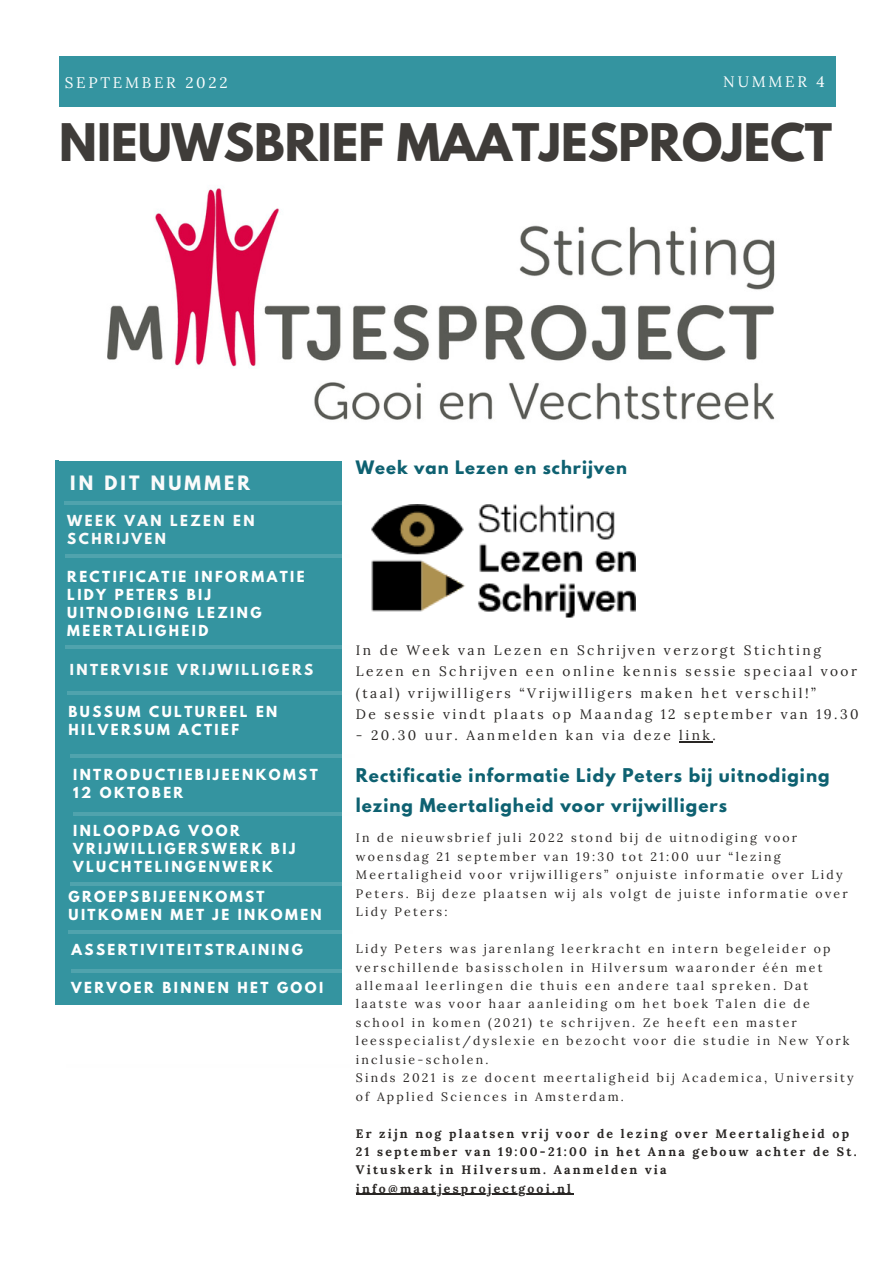
<style>
.page{position:relative;width:893px;height:1264px;background:#fff}
.page>*{position:absolute;margin:0;border:0;box-sizing:border-box;transform-origin:0 0}
.t1{font:700 45.9px "League Spartan";color:#3f3c39}
.t2{font:700 17.55px "League Spartan";letter-spacing:.18em;color:#fbfbfb}
.t3{font:700 16.8px/29.2px "League Spartan";letter-spacing:.06em;color:#0e6171}
.t4{font:700 16.5px "League Spartan";letter-spacing:.06em;color:#0e6171}
.t5{font:15.3px "Lora";letter-spacing:.18em;color:#fbfdfd}
.t6{font:15.15px "Lora";letter-spacing:.18em;color:#fbfdfd}
.t7{font:13.65px/21.3px "Lora";letter-spacing:.18em;color:#292624}
.t8{font:700 13.5px/18px "League Spartan";letter-spacing:.18em;color:#fff}
.t9{font:700 13.5px/18px "League Spartan";letter-spacing:.18em;color:#fbfbfb}
.t10{font:12.3px/18.5px "Lora";letter-spacing:.18em;color:#292624}
.t11{font:700 12.3px/18.5px "Lora";letter-spacing:.18em;color:#292624}
</style>
<div class="page">
<div style="left:59px;top:56px;width:776px;height:51px;background:#3494a0"></div>
<div style="left:56px;top:460px;width:285px;height:544px;background:#3494a0"></div>
<hr style="left:70px;top:754px;width:284px;height:3px;background:#fbfdfd">
<hr style="left:73px;top:812px;width:284px;height:3px;background:#fbfdfd">
<hr style="left:66px;top:1064px;width:285px;height:3px;background:#fbfdfd">
<img style="left:59px;top:188px;width:716px;height:273px">
<hr style="left:65px;top:501px;width:284px;height:3px;background:#fbfdfd">
<img style="left:371px;top:504px;width:264px;height:114px">
<hr style="left:679px;top:741px;width:33px;height:1px;background:#292624">
<hr style="left:65px;top:554px;width:284px;height:3px;background:#fbfdfd">
<svg style="left:67px;top:690px;width:275px;height:4px"></svg>
<hr style="left:70px;top:882px;width:284px;height:3px;background:#fbfdfd">
<hr style="left:356px;top:1193px;width:217px;height:1px;background:#292624">
<hr style="left:65px;top:645px;width:284px;height:4px;background:#50a3ad">
<hr style="left:71px;top:969px;width:285px;height:3px;background:#fbfdfd">
<hr style="left:69px;top:930px;width:284px;height:3px;background:#fbfdfd">
<p class="t5" style="left:65px;top:72px;width:164px">SEPTEMBER 2022</p>
<p class="t6" style="left:723px;top:72px;width:103px">NUMMER 4</p>
<h1 class="t1" style="left:59px;top:119px;width:774px">NIEUWSBRIEF MAATJESPROJECT</h1>
<h2 class="t2" style="left:70px;top:474px;width:181px">IN DIT NUMMER</h2>
<p class="t9" style="left:67px;top:513px;width:189px">WEEK VAN LEZEN EN<br>SCHRIJVEN</p>
<p class="t8" style="left:67px;top:569px;width:239px">RECTIFICATIE INFORMATIE<br>LIDY PETERS BIJ<br>UITNODIGING LEZING<br>MEERTALIGHEID</p>
<p class="t9" style="left:70px;top:662px;width:245px">INTERVISIE VRIJWILLIGERS</p>
<p class="t8" style="left:69px;top:704px;width:210px">BUSSUM CULTUREEL EN<br>HILVERSUM ACTIEF</p>
<p class="t8" style="left:73px;top:766px;width:246px">INTRODUCTIEBIJEENKOMST<br>12 OKTOBER</p>
<p class="t8" style="left:73px;top:823px;width:224px">INLOOPDAG VOOR<br>VRIJWILLIGERSWERK BIJ<br>VLUCHTELINGENWERK</p>
<p class="t8" style="left:69px;top:889px;width:255px">GROEPSBIJEENKOMST<br>UITKOMEN MET JE INKOMEN</p>
<p class="t8" style="left:71px;top:942px;width:233px">ASSERTIVITEITSTRAINING</p>
<p class="t8" style="left:71px;top:980px;width:253px">VERVOER BINNEN HET GOOI</p>
<h3 class="t4" style="left:356px;top:459px;width:272px">Week van Lezen en schrijven</h3>
<p class="t7" style="left:356px;top:639px;width:504px">In de Week van Lezen en Schrijven verzorgt Stichting Lezen en Schrijven een online kennis sessie speciaal voor (taal) vrijwilligers “Vrijwilligers maken het verschil!”<br>De sessie vindt plaats op Maandag 12 september van 19.30</p>
<p class="t7" style="left:356px;top:724px;width:361px">- 20.30 uur. Aanmelden kan via deze link.</p>
<h3 class="t3" style="left:356px;top:763px;width:475px">Rectificatie informatie Lidy Peters bij uitnodiging lezing Meertaligheid voor vrijwilligers</h3>
<p class="t10" style="left:356px;top:828px;width:493px">In de nieuwsbrief juli 2022 stond bij de uitnodiging voor woensdag 21 september van 19:30 tot 21:00 uur “lezing Meertaligheid voor vrijwilligers” onjuiste informatie over Lidy Peters. Bij deze plaatsen wij als volgt de juiste informatie over Lidy Peters:</p>
<p class="t10" style="left:356px;top:939px;width:499px">Lidy Peters was jarenlang leerkracht en intern begeleider op verschillende basisscholen in Hilversum waaronder één met allemaal leerlingen die thuis een andere taal spreken. Dat laatste was voor haar aanleiding om het boek Talen die de school in komen (2021) te schrijven. Ze heeft een master leesspecialist/dyslexie en bezocht voor die studie in New York inclusie-scholen.<br>Sinds 2021 is ze docent meertaligheid bij Academica, University of Applied Sciences in Amsterdam.</p>
<p class="t11" style="left:356px;top:1123px;width:502px">Er zijn nog plaatsen vrij voor de lezing over Meertaligheid op 21 september van 19:00-21:00 in het Anna gebouw achter de St.<br>Vituskerk in Hilversum. Aanmelden via info@maatjesprojectgooi.nl</p>
</div>
